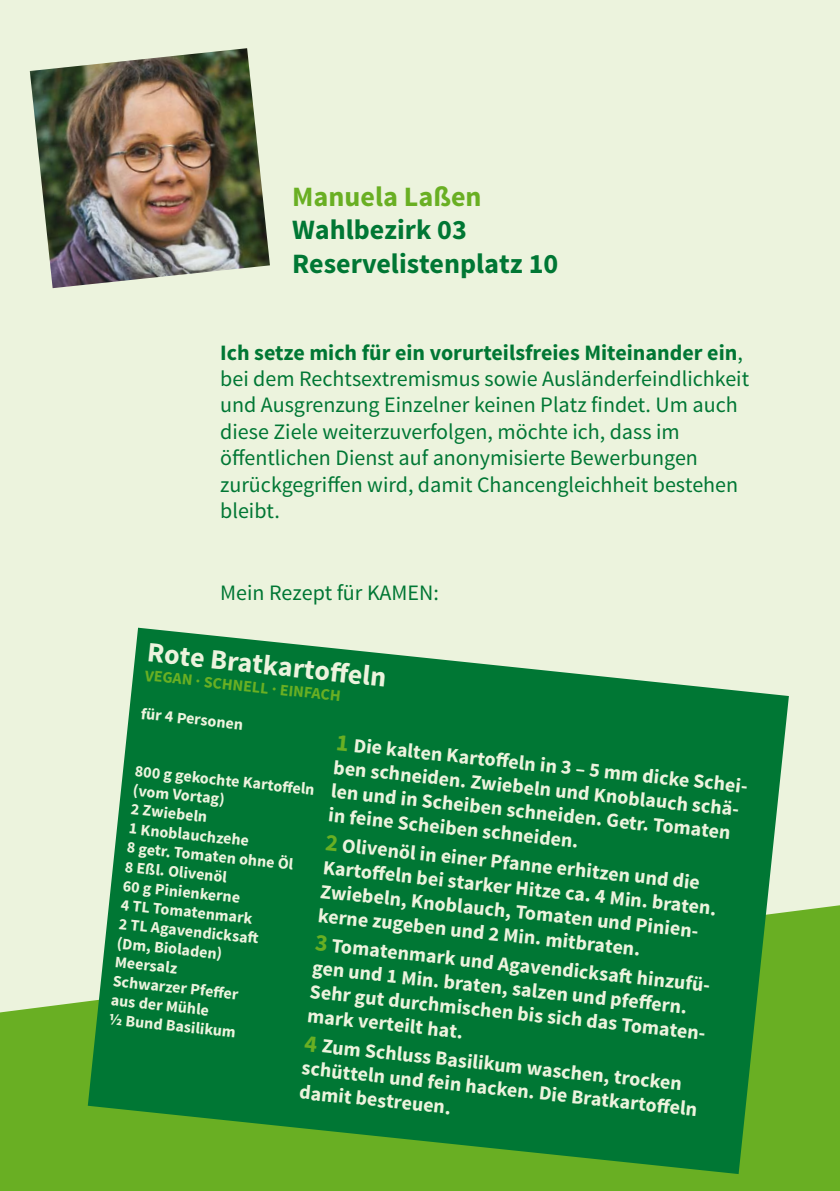
<style>
.page{position:relative;width:840px;height:1191px;background:#fff}
.page>*{position:absolute;margin:0;border:0;box-sizing:border-box;transform-origin:0 0}
.t1{font:700 28px "Source Sans Pro";color:#007734}
.t2{font:700 28px "Source Sans Pro";color:#ecf3dd}
.t3{font:700 28px "Source Sans Pro";color:#69af23}
.t4{font:22px/26.4px "Source Sans Pro";color:#007734}
.t5{font:700 20px/24px "Source Sans Pro";color:#ecf3dd}
.t6{font:700 16px/19.2px "Source Sans Pro";color:#ecf3dd}
.t7{font:700 16px "Source Sans Pro";color:#69af23}
.s1{font-weight:700}
.s2{font-size:24px;color:#69af23}
</style>
<div class="page">
<div style="left:0;top:0;width:839px;height:1191px;background:#ecf3dd"></div>
<svg style="left:0;top:905px;width:839px;height:286px;fill:#69af23"></svg>
<svg style="left:82px;top:627px;width:712px;height:552px;background:#228943"></svg>
<img style="left:30px;top:48px;width:240px;height:240px">
<h1 class="t3" style="left:292px;top:179px;width:191px">Manuela Laßen</h1>
<h1 class="t1" style="left:292px;top:212px;width:176px">Wahlbezirk 03</h1>
<h1 class="t1" style="left:220px;top:246px;width:46px">R</h1>
<h1 class="t1" style="left:309px;top:246px;width:250px">eservelistenplatz 10</h1>
<p class="t4" style="left:220px;top:339px;width:530px"><span class="s1">Ich setze mich für ein vorurteilsfreies Miteinander ein</span>, bei dem Rechtsextremismus sowie Ausländerfeindlichkeit und Ausgrenzung Einzelner keinen Platz findet. Um auch diese Ziele weiterzuverfolgen, möchte ich, dass im öffentlichen Dienst auf anonymisierte Bewerbungen zurückgegriffen wird, damit Chancengleichheit bestehen bleibt.</p>
<p class="t4" style="left:220px;top:579px;width:220px">Mein Rezept für KAMEN:</p>
<h1 class="t2" style="left:149px;top:634px;width:244px;rotate:6deg">Rote Bratkartoff eln</h1>
<p class="t7" style="left:146px;top:665px;width:80px;rotate:6deg">VEGAN . SCHNELL</p>
<p class="t7" style="left:273px;top:678px;width:20px;rotate:6deg">.EINFACH</p>
<p class="t6" style="left:142px;top:704px;width:105px;rotate:6deg">für4 Personen</p>
<p class="t6" style="left:136px;top:762px;width:183px;rotate:6deg">800 g gekochte Kartoffeln (vom Vortag)<br>2 Zwiebeln<br>1 Knoblauchzehe<br>8 getr. Tomaten ohne Öl<br>8 Eßl. Olivenöl<br>60 g Pinienkerne<br>4 TL Tomatenmark<br>2 TL Agavendicksaft<br>(Dm, Bioladen)<br>Meersalz<br>SchwarzerPfeffer<br>aus derMühle<br>½ Bund Basilikum</p>
<p class="t5" style="left:337px;top:732px;width:418px;rotate:6deg"><span class="s2">1</span> Die kalten Kartoffeln in 3 – 5 mm dicke Schei&shy;ben schneiden. Zwiebeln und Knoblauch schä&shy;len und in Scheiben schneiden. Getr. Tomaten in feine Scheiben schneiden.</p>
<p class="t5" style="left:326px;top:832px;width:397px;rotate:6deg"><span class="s2">2</span> Olivenölin einerPfanne erhitzen und die Kartoffeln bei starkerHitze ca. 4 Min. braten.<br>Zwiebeln, Knoblauch, Tomaten und Pinien&shy;kerne zugeben und 2 Min. mitbraten.</p>
<p class="t5" style="left:316px;top:932px;width:402px;rotate:6deg"><span class="s2">3</span> Tomatenmark und Agavendicksaft hinzufü&shy;gen und 1 Min. braten, salzen und pfeffern.<br>Sehrgut durchmischen bis sich das Tomaten&shy;mark verteilt hat.</p>
<p class="t5" style="left:305px;top:1032px;width:400px;rotate:6deg"><span class="s2">4</span> Zum Schluss Basilikum waschen, trocken schütteln und fein hacken. Die Bratkartoff eln damit bestreuen.</p>
</div>
